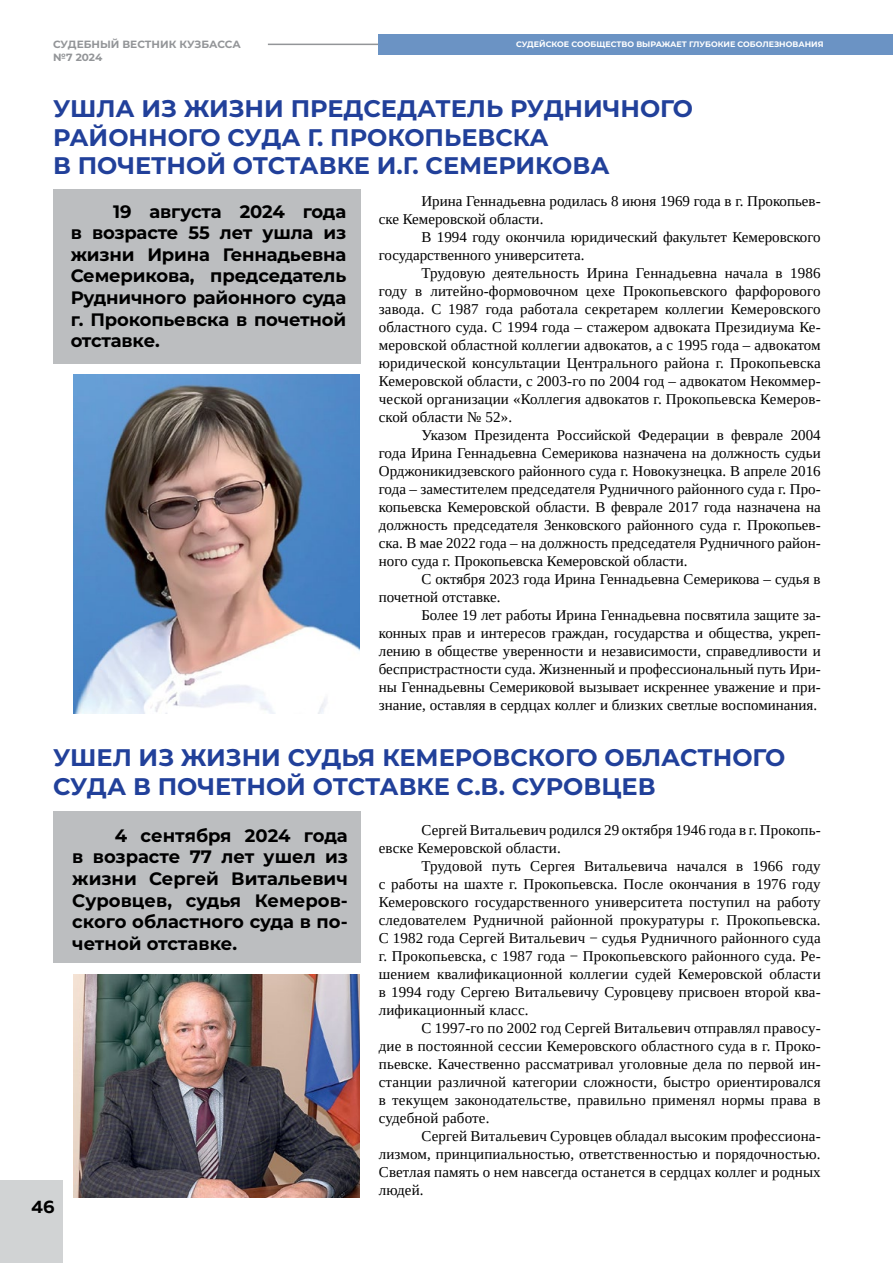
<style>
.page{position:relative;width:893px;height:1263px;background:#fff}
.page>*{position:absolute;margin:0;border:0;box-sizing:border-box;transform-origin:0 0}
.t1{font:700 24px/28.8px "Montserrat";color:#21409a}
.t2{font:700 18px/21.6px "Montserrat";letter-spacing:-.01em;color:#000;text-align:justify}
.t3{font:700 18px "Muller";color:#000}
.t4{font:15px/18px "Tinos";color:#000;text-align:justify}
.t5{font:700 10.5px/12.6px "Montserrat";color:#939598}
.t6{font:700 7.95px "Montserrat";color:#fff}
</style>
<div class="page">
<div style="left:0;top:1180px;width:63px;height:83px;background:#d1d3d4"></div>
<hr style="left:268px;top:44px;width:625px;height:1px;background:#939598">
<div style="left:379px;top:35px;width:514px;height:20px;background:#6b93c4"></div>
<div style="left:53px;top:189px;width:308px;height:175px;background:#bcbec0"></div>
<div style="left:53px;top:811px;width:308px;height:152px;background:#bcbec0"></div>
<img style="left:74px;top:374px;width:285px;height:339px">
<img style="left:74px;top:975px;width:285px;height:223px">
<p class="t5" style="left:53px;top:38px;width:189px">СУДЕБНЫЙ ВЕСТНИК КУЗБАССА №7 2024</p>
<h1 class="t1" style="left:53px;top:93px;width:641px">УШЛА ИЗ ЖИЗНИ ПРЕДСЕДАТЕЛЬ РУДНИЧНОГО<br>РАЙОННОГО СУДА Г. ПРОКОПЬЕВСКА<br>В ПОЧЕТНОЙ ОТСТАВКЕ И.Г. СЕМЕРИКОВА</h1>
<p class="t6" style="left:516px;top:38px;width:309px">СУДЕЙСКОЕ СООБЩЕСТВО ВЫРАЖАЕТ ГЛУБОКИЕ СОБОЛЕЗНОВАНИЯ</p>
<p class="t2" style="left:71px;top:200px;width:277px;text-indent:43px">19 августа 2024 года в возрасте 55 лет ушла из жизни Ирина Геннадьевна Семерикова, председатель Рудничного районного суда г. Прокопьевска в почетной отставке.</p>
<p class="t4" style="left:379px;top:192px;width:443px;text-indent:43px">Ирина Геннадьевна родилась 8 июня 1969 года в г. Прокопьев&shy;ске Кемеровской области.</p>
<p class="t4" style="left:379px;top:228px;width:443px;text-indent:43px">В 1994 году окончила юридический факультет Кемеровского государственного университета.</p>
<p class="t4" style="left:379px;top:264px;width:443px;text-indent:43px">Трудовую деятельность Ирина Геннадьевна начала в 1986 году в литейно-формовочном цехе Прокопьевского фарфорового завода. С 1987 года работала секретарем коллегии Кемеровского областного суда. С 1994 года – стажером адвоката Президиума Ке&shy;меровской областной коллегии адвокатов, а с 1995 года – адвокатом юридической консультации Центрального района г. Прокопьевска Кемеровской области, с 2003-го по 2004 год – адвокатом Некоммер&shy;ческой организации «Коллегия адвокатов г. Прокопьевска Кемеров&shy;ской области № 52».</p>
<p class="t4" style="left:379px;top:426px;width:443px;text-indent:43px">Указом Президента Российской Федерации в феврале 2004 года Ирина Геннадьевна Семерикова назначена на должность судьи Орджоникидзевского районного суда г. Новокузнецка. В апреле 2016 года – заместителем председателя Рудничного районного суда г. Про&shy;копьевска Кемеровской области. В феврале 2017 года назначена на должность председателя Зенковского районного суда г. Прокопьев&shy;ска. В мае 2022 года – на должность председателя Рудничного район&shy;ного суда г. Прокопьевска Кемеровской области.</p>
<p class="t4" style="left:379px;top:570px;width:443px;text-indent:43px">С октября 2023 года Ирина Геннадьевна Семерикова – судья в почетной отставке.</p>
<p class="t4" style="left:379px;top:606px;width:443px;text-indent:43px">Более 19 лет работы Ирина Геннадьевна посвятила защите за&shy;конных прав и интересов граждан, государства и общества, укреп&shy;лению в обществе уверенности и независимости, справедливости и беспристрастности суда. Жизненный и профессиональный путь Ири&shy;ны Геннадьевны Семериковой вызывает искреннее уважение и при&shy;знание, оставляя в сердцах коллег и близких светлые воспоминания.</p>
<h1 class="t1" style="left:53px;top:742px;width:734px">УШЕЛ ИЗ ЖИЗНИ СУДЬЯ КЕМЕРОВСКОГО ОБЛАСТНОГО<br>СУДА В ПОЧЕТНОЙ ОТСТАВКЕ С.В. СУРОВЦЕВ</h1>
<p class="t2" style="left:72px;top:824px;width:277px;text-indent:43px">4 сентября 2024 года в возрасте 77 лет ушел из жизни Сергей Витальевич Суровцев, судья Кемеров&shy;ского областного суда в по&shy;четной отставке.</p>
<p class="t3" style="left:31px;top:1196px;width:25px">46</p>
<p class="t4" style="left:379px;top:821px;width:442px;text-indent:43px">Сергей Витальевич родился 29 октября 1946 года в г. Прокопь&shy;евске Кемеровской области.</p>
<p class="t4" style="left:379px;top:857px;width:443px;text-indent:43px">Трудовой путь Сергея Витальевича начался в 1966 году с работы на шахте г. Прокопьевска. После окончания в 1976 году Кемеровского государственного университета поступил на работу следователем Рудничной районной прокуратуры г. Прокопьевска.<br>С 1982 года Сергей Витальевич − судья Рудничного районного суда г. Прокопьевска, с 1987 года − Прокопьевского районного суда. Ре&shy;шением квалификационной коллегии судей Кемеровской области в 1994 году Сергею Витальевичу Суровцеву присвоен второй ква&shy;лификационный класс.</p>
<p class="t4" style="left:379px;top:1019px;width:443px;text-indent:43px">С 1997-го по 2002 год Сергей Витальевич отправлял правосу&shy;дие в постоянной сессии Кемеровского областного суда в г. Проко&shy;пьевске. Качественно рассматривал уголовные дела по первой ин&shy;станции различной категории сложности, быстро ориентировался в текущем законодательстве, правильно применял нормы права в судебной работе.</p>
<p class="t4" style="left:379px;top:1127px;width:443px;text-indent:43px">Сергей Витальевич Суровцев обладал высоким профессиона&shy;лизмом, принципиальностью, ответственностью и порядочностью.<br>Светлая память о нем навсегда останется в сердцах коллег и родных людей.</p>
</div>
